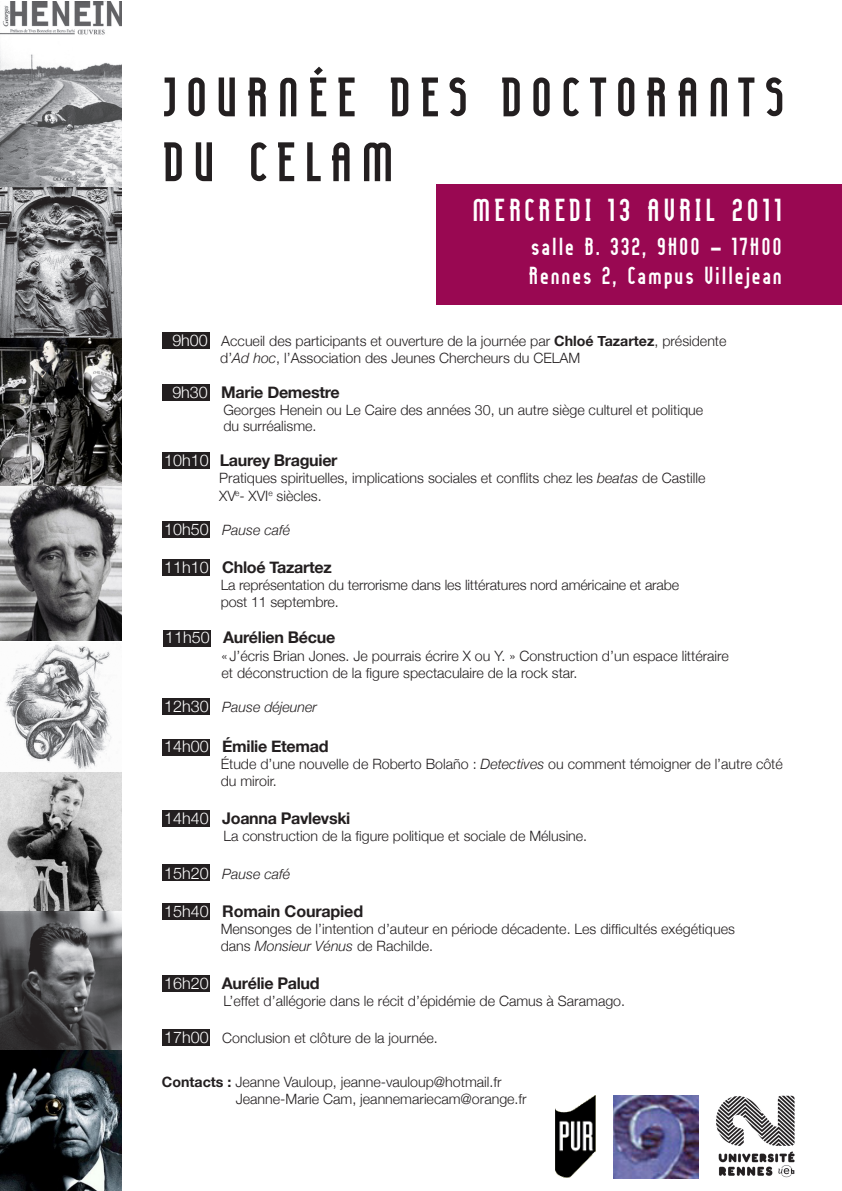
<style>
.page{position:relative;width:842px;height:1191px;background:#fff}
.page>*{position:absolute;margin:0;border:0;box-sizing:border-box;transform-origin:0 0}
.t1{font:700 54px "Lady Ice";letter-spacing:.19em;color:#231f20;scale:1.04 1}
.t2{font:700 31px "Lady Ice";letter-spacing:.16em;color:#fff}
.t3{font:700 24px "Lady Ice";letter-spacing:.11em;color:#fff}
.t4{font:700 16.1px "Helvetica Neue";letter-spacing:-.02em;color:#231f20}
.t5{font:300 14.2px/17.1px "Helvetica Neue";color:#231f20}
.t6{font:italic 300 14.2px "Helvetica Neue";color:#231f20}
.s1{font-size:16.1px;color:#fff}
.s2{font-weight:700}
.s3{font-style:italic}
.s4{font-weight:300;color:#fff}
.s5{font-style:normal;font-size:16.1px;color:#fff}
</style>
<div class="page">
<div style="left:437px;top:184px;width:405px;height:120px;background:#990852"></div>
<div style="left:162px;top:1029px;width:48px;height:16px;background:#231f20"></div>
<div style="left:162px;top:975px;width:48px;height:16px;background:#231f20"></div>
<div style="left:162px;top:903px;width:48px;height:17px;background:#231f20"></div>
<div style="left:162px;top:864px;width:48px;height:17px;background:#231f20"></div>
<div style="left:162px;top:810px;width:48px;height:17px;background:#231f20"></div>
<div style="left:162px;top:738px;width:48px;height:17px;background:#231f20"></div>
<div style="left:162px;top:698px;width:48px;height:16px;background:#231f20"></div>
<div style="left:163px;top:630px;width:47px;height:17px;background:#231f20"></div>
<div style="left:162px;top:559px;width:48px;height:16px;background:#231f20"></div>
<div style="left:162px;top:521px;width:48px;height:17px;background:#231f20"></div>
<div style="left:162px;top:452px;width:48px;height:17px;background:#231f20"></div>
<div style="left:162px;top:384px;width:48px;height:17px;background:#231f20"></div>
<div style="left:162px;top:332px;width:48px;height:17px;background:#231f20"></div>
<img style="left:0;top:642px;width:112px;height:129px">
<img style="left:0;top:773px;width:121px;height:138px">
<img style="left:0;top:911px;width:121px;height:280px">
<img style="left:0;top:2px;width:121px;height:638px">
<img style="left:716px;top:1095px;width:79px;height:83px">
<img style="left:613px;top:1096px;width:85px;height:82px">
<img style="left:555px;top:1096px;width:41px;height:81px">
<p class="t1" style="left:163px;top:62px;width:597px">JOURNÉE DES DOCTORANTS</p>
<p class="t1" style="left:163px;top:127px;width:222px">DU CELAM</p>
<p class="t2" style="left:472px;top:190px;width:310px">MERCREDI 13 AVRIL 2011</p>
<p class="t3" style="left:531px;top:231px;width:251px">salle B. 332, 9H00 – 17H00</p>
<p class="t3" style="left:529px;top:259px;width:254px">Rennes 2, Campus Villejean</p>
<p class="t5" style="left:172px;top:332px;width:556px"><span class="s1">9h00</span> Accueil des participants et ouverture de la journée par <span class="s2">Chloé Tazartez</span>, présidente</p>
<p class="t5" style="left:220px;top:349px;width:362px">d’<span class="s3">Ad hoc</span>, l’Association des Jeunes Chercheurs du CELAM</p>
<p class="t4" style="left:172px;top:382px;width:169px"><span class="s4">9h30</span> Marie Demestre</p>
<p class="t5" style="left:223px;top:401px;width:481px">Georges Henein ou Le Caire des années 30, un autre siège culturel et politique</p>
<p class="t5" style="left:223px;top:417px;width:95px">du surréalisme.</p>
<p class="t4" style="left:164px;top:451px;width:175px"><span class="s4">10h10</span> Laurey Braguier</p>
<p class="t5" style="left:219px;top:469px;width:488px">Pratiques spirituelles, implications sociales et conflits chez les <span class="s3">beatas</span> de Castille</p>
<p class="t5" style="left:219px;top:486px;width:104px">XV<sup>e</sup>- XVI<sup>e</sup> siècles.</p>
<p class="t6" style="left:164px;top:522px;width:127px"><span class="s5">10h50 :</span> Pause café</p>
<p class="t4" style="left:164px;top:557px;width:169px"><span class="s4">11h10 :</span> Chloé Tazartez</p>
<p class="t5" style="left:221px;top:576px;width:460px">La représentation du terrorisme dans les littératures nord américaine et arabe</p>
<p class="t5" style="left:221px;top:593px;width:119px">post 11 septembre.</p>
<p class="t4" style="left:165px;top:628px;width:172px"><span class="s4">11h50 :</span> Aurélien Bécue</p>
<p class="t5" style="left:222px;top:646px;width:509px">« J’écris Brian Jones. Je pourrais écrire X ou Y. » Construction d’un espace littéraire</p>
<p class="t5" style="left:222px;top:663px;width:357px">et déconstruction de la figure spectaculaire de la rock star.</p>
<p class="t6" style="left:164px;top:698px;width:154px"><span class="s5">12h30 :</span> Pause déjeuner</p>
<p class="t4" style="left:164px;top:736px;width:166px"><span class="s4">14h00 :</span> Émilie Etemad</p>
<p class="t5" style="left:221px;top:755px;width:564px">Étude d’une nouvelle de Roberto Bolaño : <span class="s3">Detectives</span> ou comment témoigner de l’autre côté du miroir.</p>
<p class="t4" style="left:164px;top:808px;width:188px"><span class="s4">14h40 :</span> Joanna Pavlevski</p>
<p class="t5" style="left:223px;top:827px;width:365px">La construction de la figure politique et sociale de Mélusine.</p>
<p class="t6" style="left:164px;top:865px;width:127px"><span class="s5">15h20 :</span> Pause café</p>
<p class="t4" style="left:164px;top:901px;width:200px"><span class="s4">15h40 :</span> Romain Courapied</p>
<p class="t5" style="left:221px;top:920px;width:516px">Mensonges de l’intention d’auteur en période décadente. Les difficultés exégétiques</p>
<p class="t5" style="left:221px;top:937px;width:214px">dans <span class="s3">Monsieur Vénus</span> de Rachilde.</p>
<p class="t4" style="left:164px;top:973px;width:157px"><span class="s4">16h20 :</span> Aurélie Palud</p>
<p class="t5" style="left:223px;top:992px;width:403px">L’effet d’allégorie dans le récit d’épidémie de Camus à Saramago.</p>
<p class="t5" style="left:164px;top:1028px;width:275px"><span class="s1">17h00 :</span> Conclusion et clôture de la journée.</p>
<p class="t5" style="left:162px;top:1073px;width:341px"><span class="s2">Contacts :</span> Jeanne Vauloup, jeanne-vauloup@hotmail.fr</p>
<p class="t5" style="left:236px;top:1090px;width:292px">Jeanne-Marie Cam, jeannemariecam@orange.fr</p>
</div>
